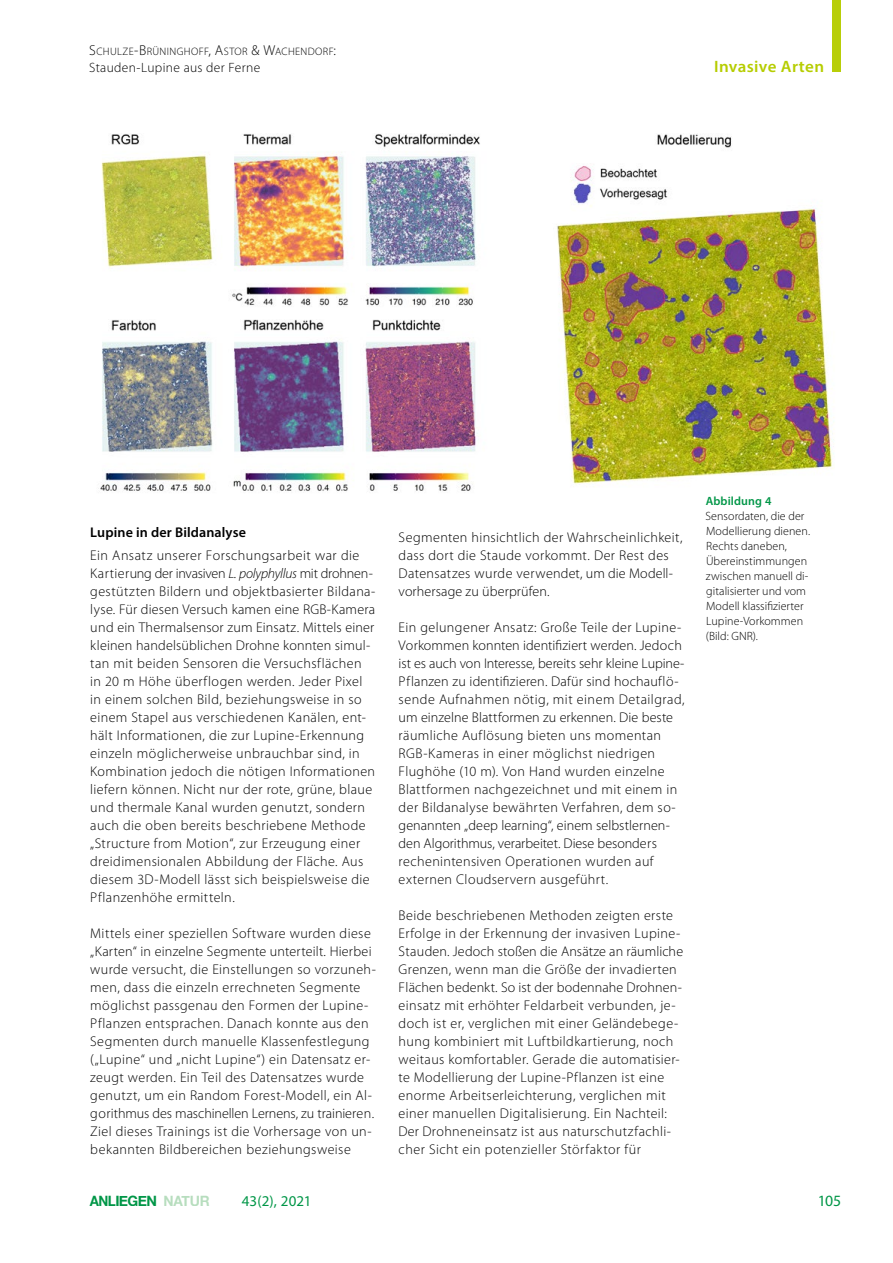
<style>
.page{position:relative;width:893px;height:1263px;background:#fff}
.page>*{position:absolute;margin:0;border:0;box-sizing:border-box;transform-origin:0 0}
.t1{font:600 16.5px "Myriad Pro";letter-spacing:.02em;color:#b6cd00}
.t2{font:15.75px "Myriad Pro";color:#009647}
.t3{font:15px "Myriad Pro";color:#009647}
.t4{font:700 14.25px "Helvetica Neue";letter-spacing:-.035em;color:#009647;scale:.94 1}
.P__Fließtext_2Sp{font:300 14.1px/18px "Myriad Pro";letter-spacing:.025em;color:#000}
.H1__Headline_Fliess{font:600 14.1px "Myriad Pro";letter-spacing:.01em;color:#000}
.t5{font:300 13.5px "Myriad Pro";letter-spacing:.025em;color:#000}
.Bildlegende_Headline{font:300 12px/15px "Myriad Pro";letter-spacing:.005em;color:#000}
.Bildlegende_Headline-2{font:600 12px "Myriad Pro";letter-spacing:.01em;color:#009647}
.t6{font:300 10.8px "Myriad Pro";letter-spacing:.035em;color:#000}
.s1{font-size:14.4px}
.s2{font-style:italic}
.s3{color:rgb(111 188 125/.5)}
</style>
<div class="page">
<img style="left:98px;top:133px;width:736px;height:358px">
<div style="left:833px;top:0;width:8px;height:71px;background:#b8ce08"></div>
<p class="t6" style="left:89px;top:45px;width:248px"><span class="s1">S</span>CHULZE<span class="s1">-B</span>RÜNINGHOFF<span class="s1">, A</span>STOR <span class="s1">&amp; W</span>ACHENDORF<span class="s1">:</span></p>
<p class="t5" style="left:89px;top:59px;width:173px">Stauden-Lupine aus der Ferne</p>
<p class="t1" style="left:714px;top:55px;width:111px">Invasive Arten</p>
<h1 class="H1__Headline_Fliess" style="left:90px;top:523px;width:157px">Lupine in der Bildanalyse</h1>
<p class="P__Fließtext_2Sp" style="left:90px;top:546px;width:287px">Ein Ansatz unserer Forschungsarbeit war die Kartierung der invasiven <span class="s2">L. polyphyllus</span> mit drohnen&shy;gestützten Bildern und objektbasierter Bildana&shy;lyse. Für diesen Versuch kamen eine RGB-Kamera und ein Thermalsensor zum Einsatz. Mittels einer kleinen handelsüblichen Drohne konnten simul&shy;tan mit beiden Sensoren die Versuchsflächen in 20 m Höhe überflogen werden. Jeder Pixel in einem solchen Bild, beziehungsweise in so einem Stapel aus verschiedenen Kanälen, ent&shy;hält Informationen, die zur Lupine-Erkennung einzeln möglicherweise unbrauchbar sind, in Kombination jedoch die nötigen Informationen liefern können. Nicht nur der rote, grüne, blaue und thermale Kanal wurden genutzt, sondern auch die oben bereits beschriebene Methode „Structure from Motion“, zur Erzeugung einer dreidimensionalen Abbildung der Fläche. Aus diesem 3D-Modell lässt sich beispielsweise die Pflanzenhöhe ermitteln.</p>
<p class="P__Fließtext_2Sp" style="left:90px;top:924px;width:287px">Mittels einer speziellen Software wurden diese „Karten“ in einzelne Segmente unterteilt. Hierbei wurde versucht, die Einstellungen so vorzuneh&shy;men, dass die einzeln errechneten Segmente möglichst passgenau den Formen der Lupine-Pflanzen entsprachen. Danach konnte aus den Segmenten durch manuelle Klassenfestlegung („Lupine“ und „nicht Lupine“) ein Datensatz er&shy;zeugt werden. Ein Teil des Datensatzes wurde genutzt, um ein Random Forest-Modell, ein Al&shy;gorithmus des maschinellen Lernens, zu trainieren.<br>Ziel dieses Trainings ist die Vorhersage von un&shy;bekannten Bildbereichen beziehungsweise</p>
<p class="P__Fließtext_2Sp" style="left:399px;top:528px;width:285px">Segmenten hinsichtlich der Wahrscheinlichkeit, dass dort die Staude vorkommt. Der Rest des Datensatzes wurde verwendet, um die Modell&shy;vorhersage zu überprüfen.</p>
<p class="P__Fließtext_2Sp" style="left:399px;top:618px;width:287px">Ein gelungener Ansatz: Große Teile der Lupine-Vorkommen konnten identifiziert werden. Jedoch ist es auch von Interesse, bereits sehr kleine Lupine-Pflanzen zu identifizieren. Dafür sind hochauflö&shy;sende Aufnahmen nötig, mit einem Detailgrad, um einzelne Blattformen zu erkennen. Die beste räumliche Auflösung bieten uns momentan RGB-Kameras in einer möglichst niedrigen Flughöhe (10 m). Von Hand wurden einzelne Blattformen nachgezeichnet und mit einem in der Bildanalyse bewährten Verfahren, dem so&shy;genannten „deep learning“, einem selbstlernen&shy;den Algorithmus, verarbeitet. Diese besonders rechenintensiven Operationen wurden auf externen Cloudservern ausgeführt.</p>
<p class="P__Fließtext_2Sp" style="left:399px;top:906px;width:286px">Beide beschriebenen Methoden zeigten erste Erfolge in der Erkennung der invasiven Lupine-Stauden. Jedoch stoßen die Ansätze an räumliche Grenzen, wenn man die Größe der invadierten Flächen bedenkt. So ist der bodennahe Drohnen&shy;einsatz mit erhöhter Feldarbeit verbunden, je&shy;doch ist er, verglichen mit einer Geländebege&shy;hung kombiniert mit Luftbildkartierung, noch weitaus komfortabler. Gerade die automatisier&shy;te Modellierung der Lupine-Pflanzen ist eine enorme Arbeitserleichterung, verglichen mit einer manuellen Digitalisierung. Ein Nachteil:<br>Der Drohneneinsatz ist aus naturschutzfachli&shy;cher Sicht ein potenzieller Störfaktor für</p>
<p class="Bildlegende_Headline-2" style="left:706px;top:493px;width:67px">Abbildung 4</p>
<p class="Bildlegende_Headline" style="left:706px;top:508px;width:106px">Sensordaten, die der<br>Modellierung dienen.<br>Rechts daneben,<br>Übereinstimmungen zwischen manuell di&shy;gitalisierter und vom<br>Modell klassifizierter<br>Lupine-Vorkommen (Bild: GNR).</p>
<p class="t4" style="left:90px;top:1189px;width:129px">ANLIEGEN <span class="s3">NATUR</span></p>
<p class="t3" style="left:242px;top:1191px;width:71px">43(2), 2021</p>
<p class="t2" style="left:818px;top:1191px;width:25px">105</p>
</div>
